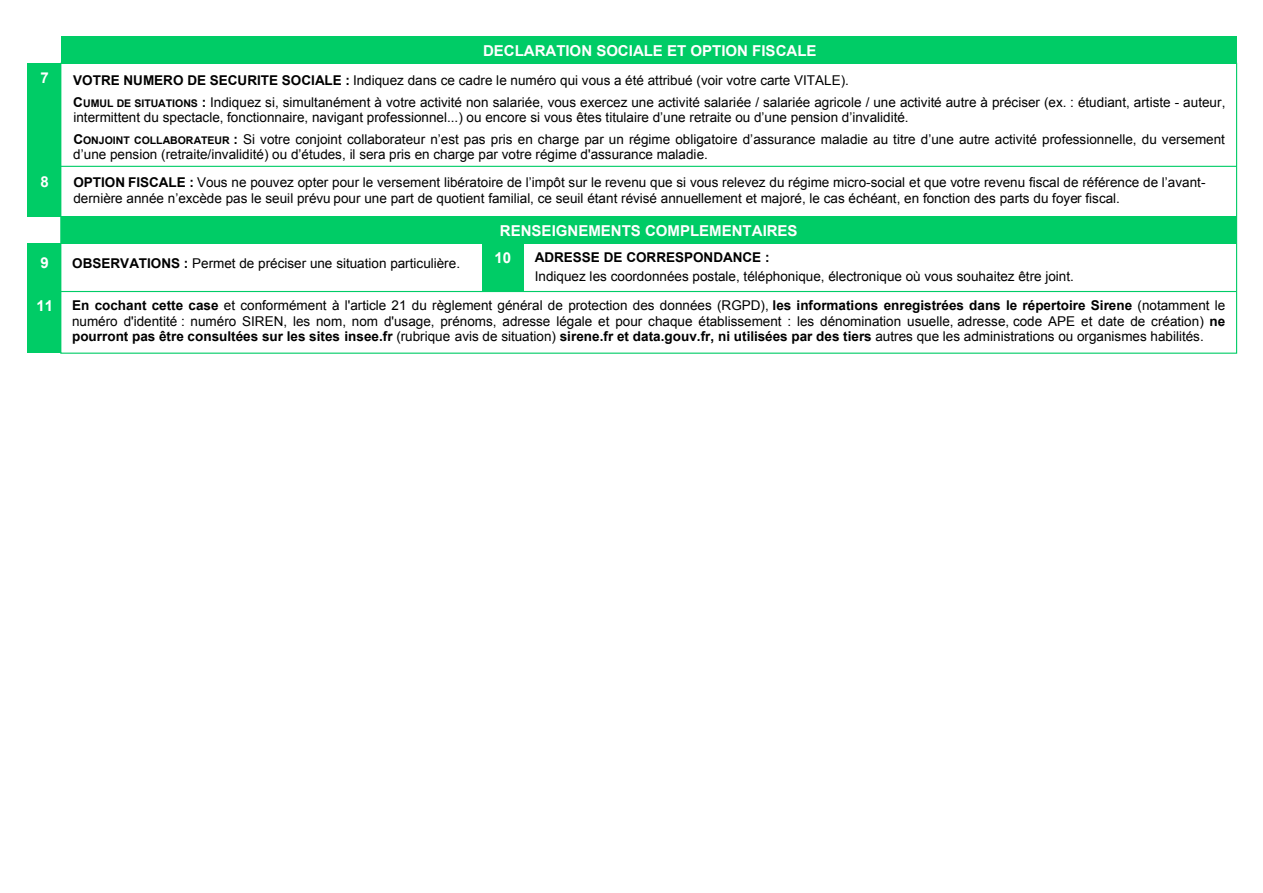
<style>
.page{position:relative;width:1263px;height:893px;background:#fff}
.page>*{position:absolute;margin:0;border:0;box-sizing:border-box;transform-origin:0 0}
.t1{font:700 15px "Arial";color:#fff}
.t2{font:13.5px/15.5px "Arial";color:#000}
.t3{font:700 13.5px "Arial";color:#000}
.s1{font-weight:700}
.s2{font-weight:700;font-size:10.5px}
</style>
<div class="page">
<div style="left:27px;top:243px;width:34px;height:110px;background:#0c6"></div>
<div style="left:482px;top:243px;width:41px;height:48px;background:#0c6"></div>
<div style="left:61px;top:216px;width:1175px;height:27px;background:#0c6"></div>
<div style="left:61px;top:36px;width:1175px;height:27px;background:#0c6"></div>
<div style="left:27px;top:63px;width:34px;height:153px;background:#0c6"></div>
<hr style="left:61px;top:166px;width:1175px;height:1px;background:#0c6">
<hr style="left:61px;top:291px;width:1175px;height:1px;background:#0c6">
<p class="t1" style="left:483px;top:41px;width:335px">DECLARATION SOCIALE ET OPTION FISCALE</p>
<p class="t1" style="left:41px;top:68px;width:10px">7</p>
<p class="t2" style="left:73px;top:70px;width:1154px;line-height:21.5px"><span class="s1">VOTRE NUMERO DE SECURITE SOCIALE :</span> Indiquez dans ce cadre le numéro qui vous a été attribué (voir votre carte VITALE).<br><span class="s1">C</span><span class="s2">UMUL DE SITUATIONS</span> <span class="s1">:</span> Indiquez si, simultanément à votre activité non salariée, vous exercez une activité salariée / salariée agricole / une activité autre à préciser (ex. : étudiant, artiste - auteur,</p>
<p class="t2" style="left:73px;top:107px;width:1153px;line-height:21.5px">intermittent du spectacle, fonctionnaire, navigant professionnel...) ou encore si vous êtes titulaire d’une retraite ou d’une pension d’invalidité.<br><span class="s1">C</span><span class="s2">ONJOINT COLLABORATEUR</span> <span class="s1">:</span> Si votre conjoint collaborateur n’est pas pris en charge par un régime obligatoire d’assurance maladie au titre d’une autre activité professionnelle, du versement</p>
<p class="t2" style="left:73px;top:147px;width:636px">d’une pension (retraite/invalidité) ou d’études, il sera pris en charge par votre régime d'assurance maladie.</p>
<p class="t1" style="left:41px;top:172px;width:10px">8</p>
<p class="t2" style="left:73px;top:175px;width:1134px"><span class="s1">OPTION FISCALE :</span> Vous ne pouvez opter pour le versement libératoire de l’impôt sur le revenu que si vous relevez du régime micro-social et que votre revenu fiscal de référence de l’avant&shy;dernière année n’excède pas le seuil prévu pour une part de quotient familial, ce seuil étant révisé annuellement et majoré, le cas échéant, en fonction des parts du foyer fiscal.</p>
<p class="t1" style="left:500px;top:221px;width:299px">RENSEIGNEMENTS COMPLEMENTAIRES</p>
<p class="t1" style="left:41px;top:253px;width:10px">9</p>
<p class="t1" style="left:36px;top:296px;width:18px">11</p>
<p class="t2" style="left:72px;top:256px;width:389px"><span class="s1">OBSERVATIONS :</span> Permet de préciser une situation particulière.</p>
<p class="t1" style="left:495px;top:247px;width:18px">10</p>
<p class="t3" style="left:535px;top:248px;width:236px">ADRESSE DE CORRESPONDANCE :</p>
<p class="t2" style="left:535px;top:268px;width:541px">Indiquez les coordonnées postale, téléphonique, électronique où vous souhaitez être joint.</p>
<p class="t2" style="left:72px;top:298px;width:1155px;text-align:justify"><span class="s1">En cochant cette case</span> et conformément à l'article 21 du règlement général de protection des données (RGPD), <span class="s1">les informations enregistrées dans le répertoire Sirene</span> (notamment le numéro d'identité : numéro SIREN, les nom, nom d'usage, prénoms, adresse légale et pour chaque établissement : les dénomination usuelle, adresse, code APE et date de création) <span class="s1">ne pourront pas être consultées sur le</span><span class="s1">s</span> <span class="s1">site</span><span class="s1">s i</span><span class="s1">nsee</span><span class="s1">.fr</span> (rubrique avis de situation) <span class="s1">sirene.fr et data.gouv.fr, n</span><span class="s1">i utilisées par des tiers</span> autres que les administrations ou organismes habilités.</p>
</div>
